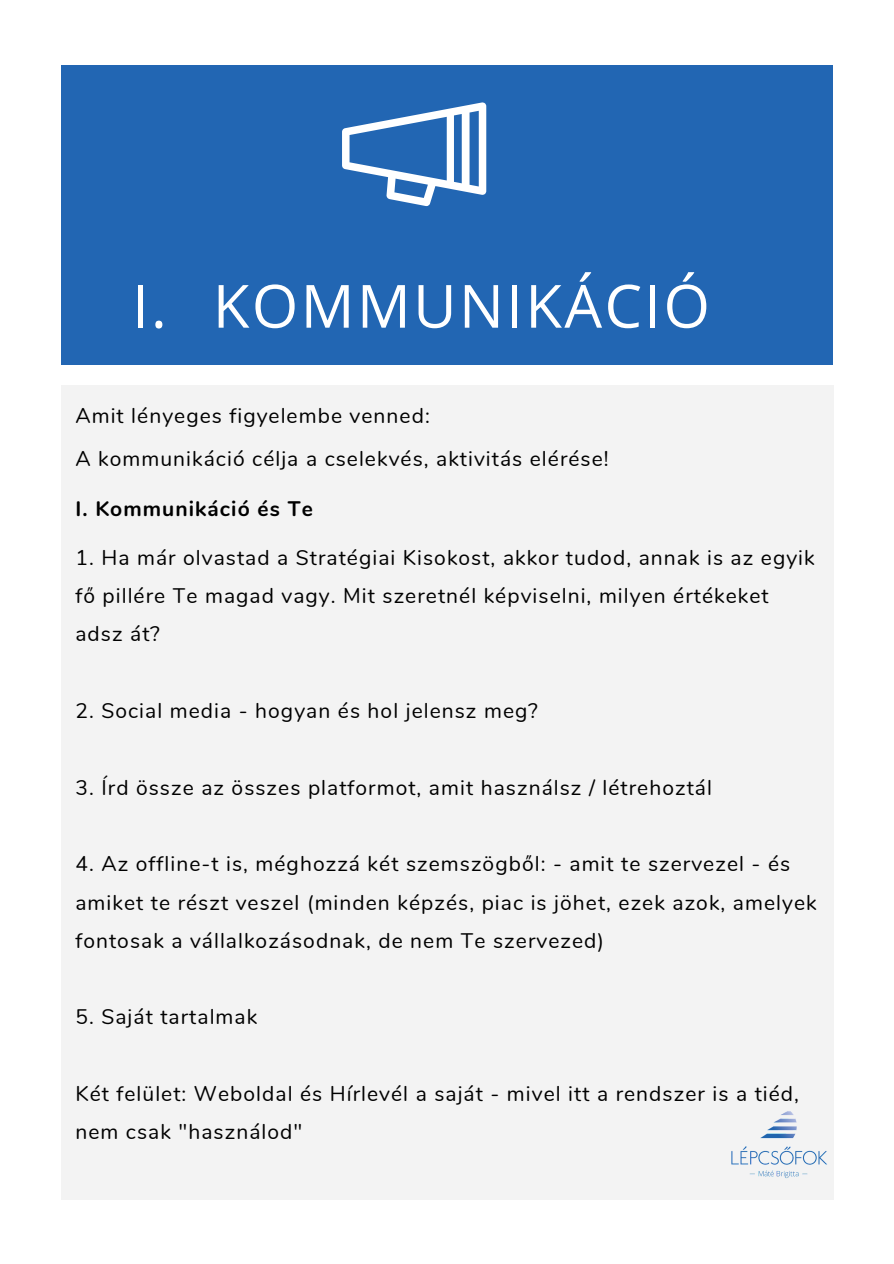
<style>
.page{position:relative;width:894px;height:1264px;background:#fff}
.page>*{position:absolute;margin:0;border:0;box-sizing:border-box;transform-origin:0 0}
.t1{font:59.55px "Open Sans";letter-spacing:.04em;color:#fff}
.t2{font:21px/38.2px "Nunito";letter-spacing:.05em;color:#000}
.t3{font:700 21px "Nunito";letter-spacing:.05em;color:#000}
</style>
<div class="page">
<div style="left:61px;top:65px;width:771px;height:300px;background:#2266b3"></div>
<div style="left:61px;top:385px;width:771px;height:814px;background:#f3f3f3"></div>
<img style="left:723px;top:1090px;width:109px;height:109px;border-radius:50%">
<svg style="left:342px;top:102px;width:144px;height:104px"></svg>
<h1 class="t1" style="left:132px;top:264px;width:36px">I.</h1>
<h1 class="t1" style="left:213px;top:264px;width:498px">KOMMUNIKÁCIÓ</h1>
<p class="t2" style="left:75px;top:395px;width:534px;line-height:42.6px">Amit lényeges figyelembe venned:<br>A kommunikáció célja a cselekvés, aktivitás elérése!</p>
<p class="t3" style="left:75px;top:495px;width:239px">I. Kommunikáció és Te</p>
<p class="t2" style="left:75px;top:538px;width:740px">1. Ha már olvastad a Stratégiai Kisokost, akkor tudod, annak is az egyik fő pillére Te magad vagy. Mit szeretnél képviselni, milyen értékeket adsz át?</p>
<p class="t2" style="left:75px;top:692px;width:464px">2. Social media - hogyan és hol jelensz meg?</p>
<p class="t2" style="left:75px;top:768px;width:638px">3. Írd össze az összes platformot, amit használsz / létrehoztál</p>
<p class="t2" style="left:75px;top:845px;width:742px">4. Az offline-t is, méghozzá két szemszögből: - amit te szervezel - és amiket te részt veszel (minden képzés, piac is jöhet, ezek azok, amelyek fontosak a vállalkozásodnak, de nem Te szervezed)</p>
<p class="t2" style="left:75px;top:998px;width:183px">5. Saját tartalmak</p>
<p class="t2" style="left:75px;top:1074px;width:725px">Két felület: Weboldal és Hírlevél a saját - mivel itt a rendszer is a tiéd, nem csak "használod"</p>
</div>
